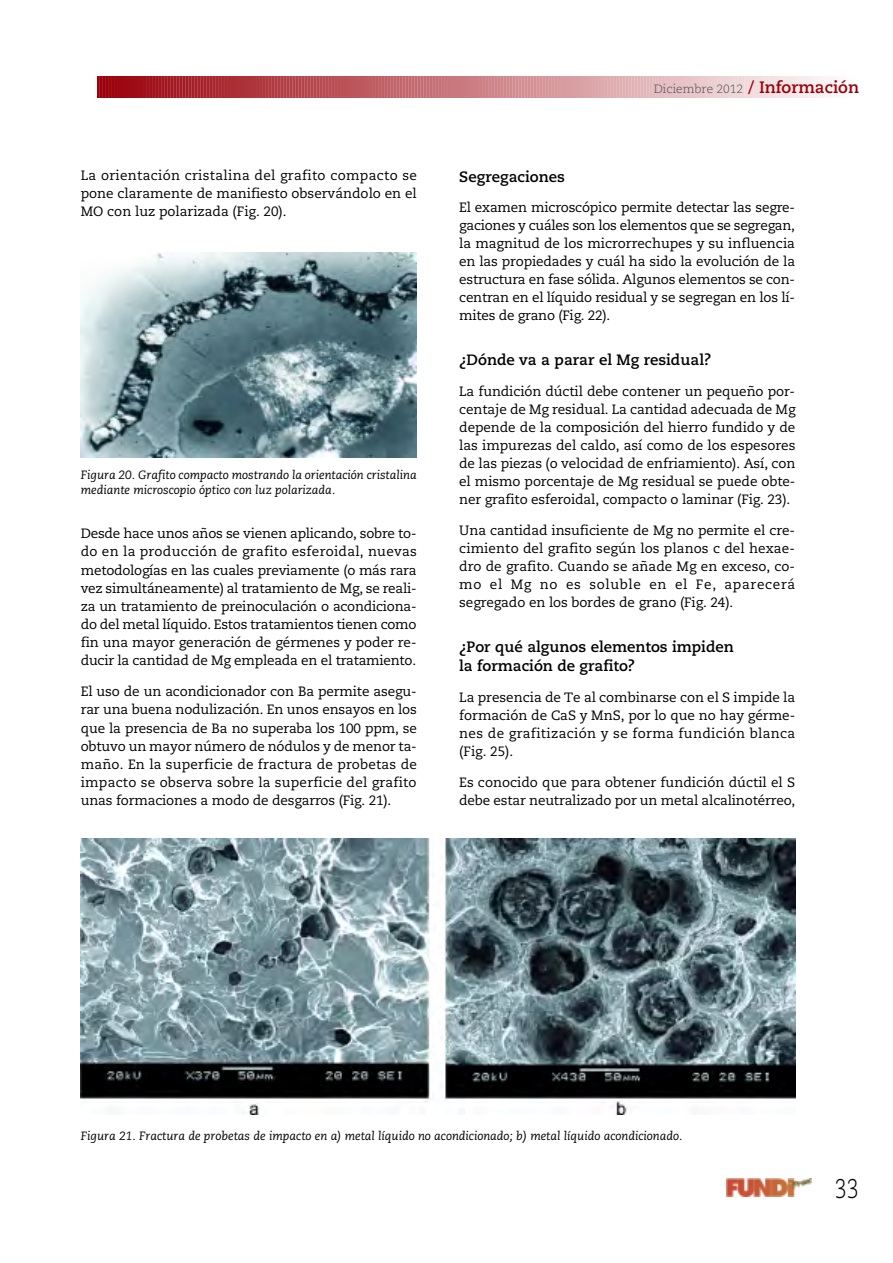
<style>
.page{position:relative;width:893px;height:1263px;background:#fff}
.page>*{position:absolute;margin:0;border:0;box-sizing:border-box;transform-origin:0 0}
.t1{font:300 27px "Caecilia";color:#000;scale:.8 1}
.t2{font:700 15px/19.5px "Caecilia";color:#000}
.t3{font:13.5px/18px "Caecilia";letter-spacing:-.01em;color:#000;text-align:justify}
.t4{font:italic 12px/15px "Caecilia";color:#000}
.t5{font:300 12px "Caecilia";color:#4d4d4d}
.s1{font-weight:700;font-size:16.5px;color:#990009}
</style>
<div class="page">
<svg style="left:98px;top:77px;width:729px;height:21px;background:#cb7e83"></svg>
<img style="left:726px;top:1178px;width:85px;height:18px">
<img style="left:81px;top:253px;width:336px;height:204px">
<img style="left:81px;top:838px;width:714px;height:277px">
<p class="t5" style="left:654px;top:84px;width:207px">Diciembre 2012 <span class="s1">/ Información</span></p>
<p class="t3" style="left:81px;top:168px;width:338px">La orientación cristalina del grafito compacto se pone claramente de manifiesto observándolo en el MO con luz polarizada (Fig. 20).</p>
<p class="t2" style="left:459px;top:168px;width:107px">Segregaciones</p>
<p class="t3" style="left:459px;top:200px;width:337px">El examen microscópico permite detectar las segre&shy;gaciones y cuáles son los elementos que se segregan, la magnitud de los microrrechupes y su influencia en las propiedades y cuál ha sido la evolución de la estructura en fase sólida. Algunos elementos se con&shy;centran en el líquido residual y se segregan en los lí&shy;mites de grano (Fig. 22).</p>
<p class="t2" style="left:459px;top:352px;width:254px">¿Dónde va a parar el Mg residual?</p>
<p class="t3" style="left:459px;top:384px;width:338px">La fundición dúctil debe contener un pequeño por&shy;centaje de Mg residual. La cantidad adecuada de Mg depende de la composición del hierro fundido y de las impurezas del caldo, así como de los espesores de las piezas (o velocidad de enfriamiento). Así, con el mismo porcentaje de Mg residual se puede obte&shy;ner grafito esferoidal, compacto o laminar (Fig. 23).</p>
<p class="t3" style="left:459px;top:522px;width:337px">Una cantidad insuficiente de Mg no permite el cre&shy;cimiento del grafito según los planos c del hexae&shy;dro de grafito. Cuando se añade Mg en exceso, co&shy;mo el Mg no es soluble en el Fe, aparecerá segregado en los bordes de grano (Fig. 24).</p>
<p class="t2" style="left:459px;top:638px;width:276px">¿Por qué algunos elementos impiden la formación de grafito?</p>
<p class="t3" style="left:459px;top:690px;width:338px">La presencia de Te al combinarse con el S impide la formación de CaS y MnS, por lo que no hay gérme&shy;nes de grafitización y se forma fundición blanca (Fig. 25).</p>
<p class="t3" style="left:459px;top:774px;width:338px">Es conocido que para obtener fundición dúctil el S debe estar neutralizado por un metal alcalinotérreo,</p>
<p class="t4" style="left:81px;top:468px;width:337px">Figura 20. Grafito compacto mostrando la orientación cristalina mediante microscopio óptico con luz polarizada.</p>
<p class="t3" style="left:81px;top:526px;width:338px">Desde hace unos años se vienen aplicando, sobre to&shy;do en la producción de grafito esferoidal, nuevas metodologías en las cuales previamente (o más rara vez simultáneamente) al tratamiento de Mg, se reali&shy;za un tratamiento de preinoculación o acondiciona&shy;do del metal líquido. Estos tratamientos tienen como fin una mayor generación de gérmenes y poder re&shy;ducir la cantidad de Mg empleada en el tratamiento.</p>
<p class="t3" style="left:81px;top:684px;width:338px">El uso de un acondicionador con Ba permite asegu&shy;rar una buena nodulización. En unos ensayos en los que la presencia de Ba no superaba los 100 ppm, se obtuvo un mayor número de nódulos y de menor ta&shy;maño. En la superficie de fractura de probetas de impacto se observa sobre la superficie del grafito unas formaciones a modo de desgarros (Fig. 21).</p>
<p class="t4" style="left:81px;top:1130px;width:603px">Figura 21. Fractura de probetas de impacto en a) metal líquido no acondicionado; b) metal líquido acondicionado.</p>
<p class="t1" style="left:835px;top:1177px;width:32px">33</p>
</div>
